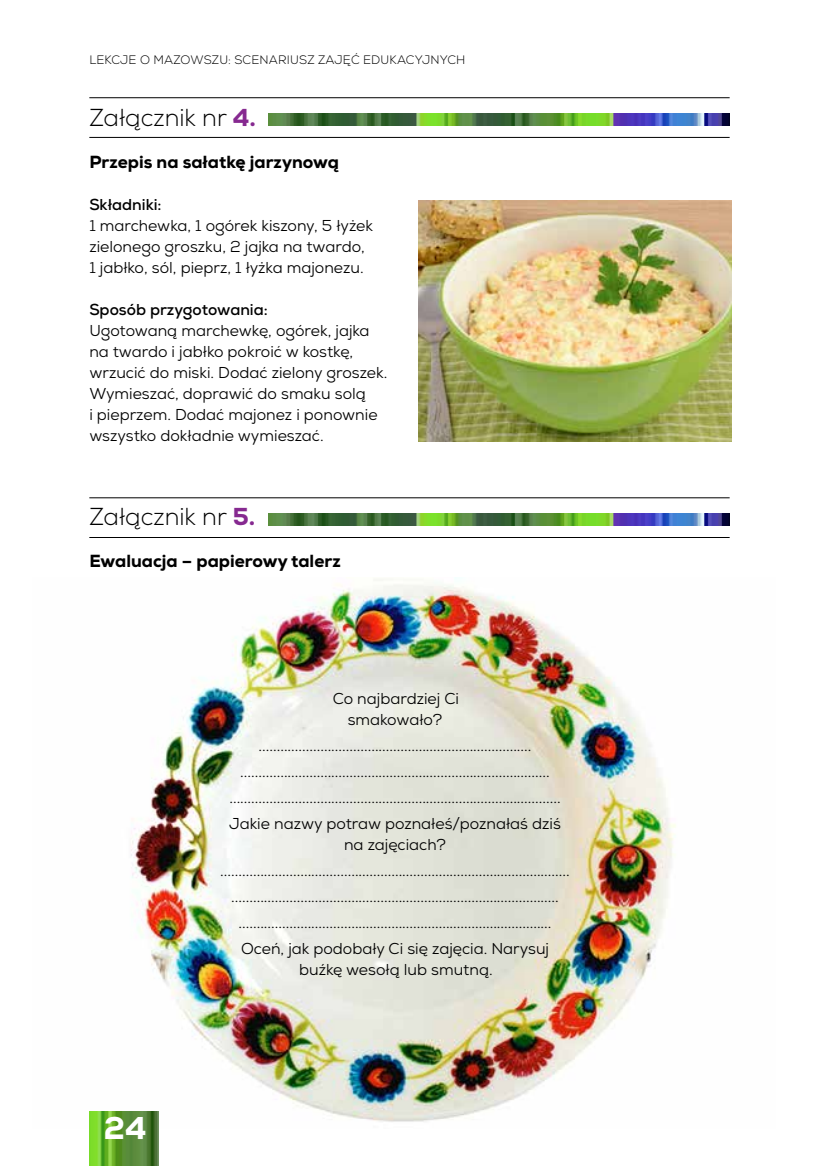
<style>
.page{position:relative;width:819px;height:1166px;background:#fff}
.page>*{position:absolute;margin:0;border:0;box-sizing:border-box;transform-origin:0 0}
.t1{font:800 31.5px "Nexa";color:#fff}
.t2{font:300 24.5px "Nexa";color:#000}
.t3{font:800 17.5px "Nexa";color:#000}
.t4{font:15.75px/21px "Nexa";color:#000;text-align:center}
.t5{font:700 15.75px "Nexa";color:#000}
.t6{font:300 12.25px "Nexa";letter-spacing:.015em;color:#000}
.s1{font-weight:800;color:#862990}
</style>
<div class="page">
<img style="left:131px;top:578px;width:545px;height:544px">
<img style="left:89px;top:1111px;width:70px;height:55px">
<img style="left:268px;top:113px;width:461px;height:12px">
<img style="left:268px;top:513px;width:461px;height:12px">
<hr style="left:89px;top:97px;width:640px;height:1px;background:#000">
<hr style="left:89px;top:497px;width:640px;height:1px;background:#000">
<hr style="left:89px;top:137px;width:640px;height:1px;background:#000">
<hr style="left:89px;top:537px;width:640px;height:1px;background:#000">
<img style="left:418px;top:201px;width:313px;height:240px">
<p class="t6" style="left:89px;top:52px;width:377px">LEKCJE O MAZOWSZU: SCENARIUSZ ZAJĘĆ EDUKACYJNYCH</p>
<h2 class="t2" style="left:89px;top:103px;width:168px">Załącznik nr <span class="s1">4.</span></h2>
<p class="t3" style="left:89px;top:151px;width:251px">Przepis na sałatkę jarzynową</p>
<p class="t5" style="left:89px;top:194px;width:74px">Składniki:</p>
<p class="t4" style="left:89px;top:215px;width:285px;text-align:left">1 marchewka, 1 ogórek kiszony, 5 łyżek zielonego groszku, 2 jajka na twardo,<br>1 jabłko, sól, pieprz, 1 łyżka majonezu.</p>
<p class="t5" style="left:89px;top:299px;width:180px">Sposób przygotowania:</p>
<p class="t4" style="left:89px;top:320px;width:299px;text-align:left">Ugotowaną marchewkę, ogórek, jajka na twardo i jabłko pokroić w kostkę, wrzucić do miski. Dodać zielony groszek.<br>Wymieszać, doprawić do smaku solą<br>i pieprzem. Dodać majonez i ponownie wszystko dokładnie wymieszać.</p>
<h2 class="t2" style="left:89px;top:502px;width:167px">Załącznik nr <span class="s1">5.</span></h2>
<p class="t3" style="left:89px;top:550px;width:253px">Ewaluacja – papierowy talerz</p>
<h1 class="t1" style="left:104px;top:1108px;width:44px">24</h1>
<p class="t4" style="left:333px;top:688px;width:128px">Co najbardziej Ci smakowało?</p>
<p class="t4" style="left:229px;top:733px;width:333px;line-height:25.9px">........................................................................... ..................................................................................... ...........................................................................................<br>Jakie nazwy potraw poznałeś/poznałaś dziś</p>
<p class="t4" style="left:220px;top:832px;width:351px;line-height:25.9px">na zajęciach? ................................................................................................ .......................................................................................... ......................................................................................<br>Oceń, jak podobały Ci się zajęcia. Narysuj</p>
<p class="t4" style="left:299px;top:959px;width:195px">buźkę wesołą lub smutną.</p>
</div>
